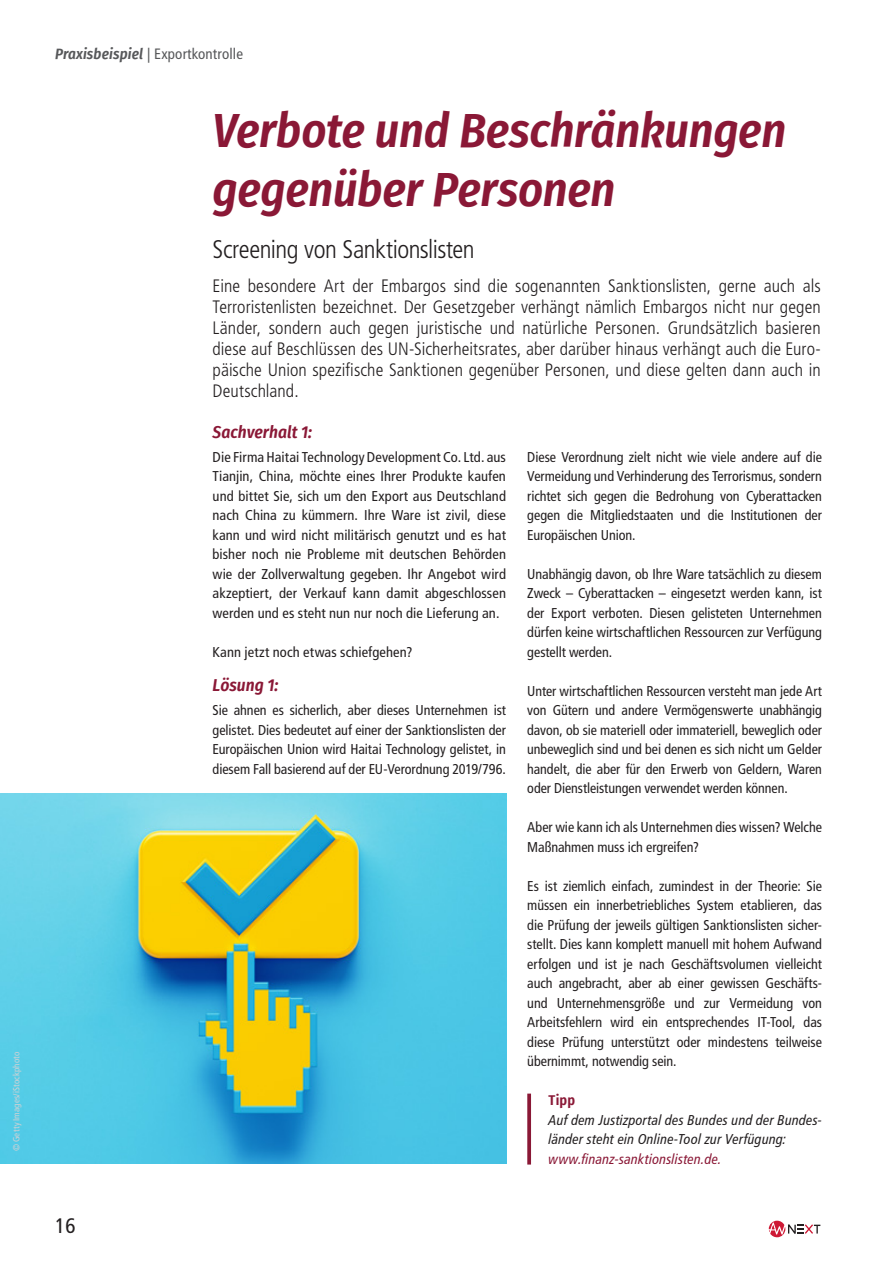
<style>
.page{position:relative;width:893px;height:1263px;background:#fff}
.page>*{position:absolute;margin:0;border:0;box-sizing:border-box;transform-origin:0 0}
.t1{font:italic 600 48px/58.5px "Fira Sans Condensed";letter-spacing:-.005em;color:#8a1836}
.t2{font:300 condensed 25.5px "Frutiger LT Std";letter-spacing:-.02em;color:#231f20}
.t3{font:condensed 21px "Frutiger LT Std";color:#231f20}
.t4{font:300 condensed 18px/21px "Frutiger LT Std";color:#231f20;text-align:justify}
.t5{font:italic 600 17.25px "Fira Sans Condensed";color:#8a1836}
.t6{font:condensed 15px "Frutiger LT Std";letter-spacing:.01em;color:#57585a}
.t7{font:condensed 14.25px/19.5px "Frutiger LT Std";letter-spacing:-.005em;color:#231f20;text-align:justify}
.t8{font:italic condensed 14.25px/19.5px "Frutiger LT Pro";letter-spacing:.015em;color:#231f20}
.t9{font:italic condensed 14.25px "Frutiger LT Pro";letter-spacing:.01em;color:#8a1836}
.t10{font:600 14.25px "Fira Sans Condensed";color:#8a1836}
.t11{font:condensed 9px "Frutiger LT Std";letter-spacing:.01em;color:#d1d2d4}
.s1{font-family:"Fira Sans Condensed";font-weight:600;font-style:italic;font-stretch:normal}
</style>
<div class="page">
<svg style="left:769px;top:1221px;width:51px;height:16px"></svg>
<svg style="left:527px;top:1093px;width:4px;height:71px"></svg>
<img style="left:0;top:793px;width:506px;height:371px">
<p class="t11" style="left:11px;top:1151px;width:101px;rotate:-90deg">© Getty Images/iStockphoto</p>
<p class="t6" style="left:55px;top:45px;width:189px"><span class="s1">Praxisbeispiel</span> | Exportkontrolle</p>
<h3 class="t3" style="left:55px;top:1214px;width:22px">16</h3>
<h1 class="t1" style="left:213px;top:99px;width:575px">Verbote und Beschränkungen gegenüber Personen</h1>
<h2 class="t2" style="left:213px;top:235px;width:264px">Screening von Sanktionslisten</h2>
<p class="t4" style="left:213px;top:276px;width:610px">Eine besondere Art der Embargos sind die sogenannten Sanktionslisten, gerne auch als Terroristenlisten bezeichnet. Der Gesetzgeber verhängt nämlich Embargos nicht nur gegen Länder, sondern auch gegen juristische und natürliche Personen. Grundsätzlich basieren diese auf Beschlüssen des UN-Sicherheitsrates, aber darüber hinaus verhängt auch die Euro&shy;päische Union spezifische Sanktionen gegenüber Personen, und diese gelten dann auch in Deutschland.</p>
<p class="t5" style="left:213px;top:418px;width:101px">Sachverhalt 1:</p>
<p class="t7" style="left:213px;top:447px;width:295px">Die Firma Haitai Technology Development Co. Ltd. aus Tianjin, China, möchte eines Ihrer Produkte kaufen und bittet Sie, sich um den Export aus Deutschland nach China zu kümmern. Ihre Ware ist zivil, diese kann und wird nicht militärisch genutzt und es hat bisher noch nie Probleme mit deutschen Behörden wie der Zollverwaltung gegeben. Ihr Angebot wird akzeptiert, der Verkauf kann damit abgeschlossen werden und es steht nun nur noch die Lieferung an.</p>
<p class="t7" style="left:213px;top:642px;width:201px">Kann jetzt noch etwas schiefgehen?</p>
<p class="t5" style="left:213px;top:671px;width:67px">Lösung 1:</p>
<p class="t7" style="left:213px;top:700px;width:295px">Sie ahnen es sicherlich, aber dieses Unternehmen ist gelistet. Dies bedeutet auf einer der Sanktionslisten der Europäischen Union wird Haitai Technology gelistet, in diesem Fall basierend auf der EU-Verordnung 2019/796.</p>
<p class="t7" style="left:527px;top:447px;width:296px">Diese Verordnung zielt nicht wie viele andere auf die Vermeidung und Verhinderung des Terrorismus, sondern richtet sich gegen die Bedrohung von Cyberattacken gegen die Mitgliedstaaten und die Institutionen der Europäischen Union.</p>
<p class="t7" style="left:527px;top:564px;width:296px">Unabhängig davon, ob Ihre Ware tatsächlich zu diesem Zweck – Cyberattacken – eingesetzt werden kann, ist der Export verboten. Diesen gelisteten Unternehmen dürfen keine wirtschaftlichen Ressourcen zur Verfügung gestellt werden.</p>
<p class="t7" style="left:527px;top:681px;width:296px">Unter wirtschaftlichen Ressourcen versteht man jede Art von Gütern und andere Vermögenswerte unabhängig davon, ob sie materiell oder immateriell, beweglich oder unbeweglich sind und bei denen es sich nicht um Gelder handelt, die aber für den Erwerb von Geldern, Waren oder Dienstleistungen verwendet werden können.</p>
<p class="t7" style="left:527px;top:817px;width:296px">Aber wie kann ich als Unternehmen dies wissen? Welche<br>Maßnahmen muss ich ergreifen?</p>
<p class="t7" style="left:527px;top:876px;width:296px">Es ist ziemlich einfach, zumindest in der Theorie: Sie müssen ein innerbetriebliches System etablieren, das die Prüfung der jeweils gültigen Sanktionslisten sicher&shy;stellt. Dies kann komplett manuell mit hohem Aufwand erfolgen und ist je nach Geschäftsvolumen vielleicht auch angebracht, aber ab einer gewissen Geschäfts&shy;und Unternehmensgröße und zur Vermeidung von Arbeitsfehlern wird ein entsprechendes IT-Tool, das diese Prüfung unterstützt oder mindestens teilweise übernimmt, notwendig sein.</p>
<p class="t10" style="left:549px;top:1088px;width:28px">Tipp</p>
<p class="t8" style="left:549px;top:1110px;width:275px">Auf dem Justizportal des Bundes und der Bundes&shy;länder steht ein Online-Tool zur Verfügung:</p>
<p class="t9" style="left:549px;top:1150px;width:175px">www.finanz-sanktionslisten.de.</p>
</div>
